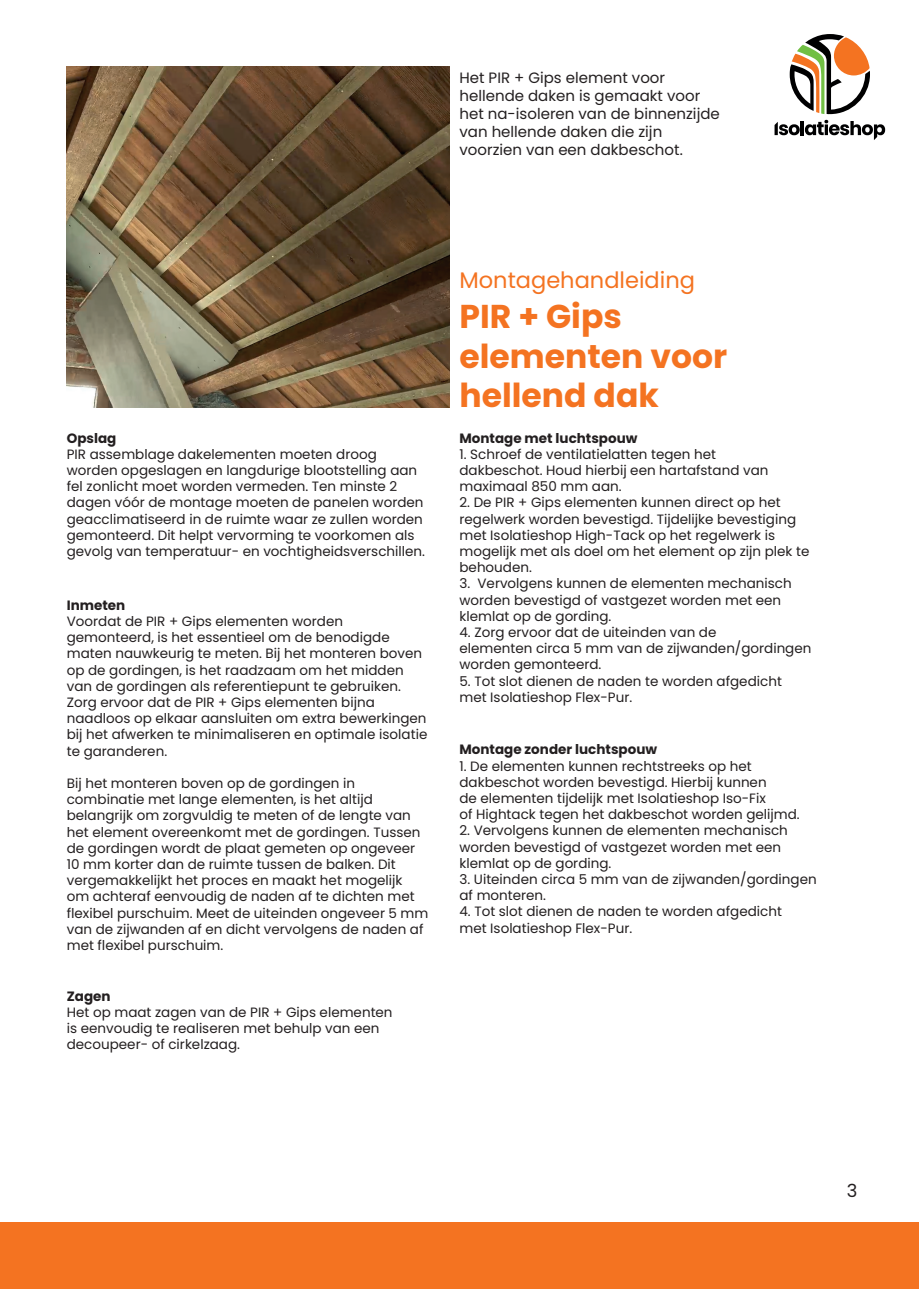
<style>
.page{position:relative;width:919px;height:1289px;background:#fff}
.page>*{position:absolute;margin:0;border:0;box-sizing:border-box;transform-origin:0 0}
.t1{font:700 33px/39.6px "Poppins";color:#f47321}
.t2{font:22.5px "Poppins";color:#f47321}
.t3{font:18px "Poppins";color:#231f20}
.t4{font:15px/18px "Poppins";color:#231f20}
.t5{font:13.5px/16.2px "Poppins";color:#231f20}
.t6{font:700 13.5px "Poppins";color:#231f20}
</style>
<div class="page">
<div style="left:0;top:1222px;width:918px;height:66px;background:#f47321"></div>
<svg style="left:774px;top:120px;width:111px;height:20px"></svg>
<svg style="left:789px;top:34px;width:80px;height:80px"></svg>
<img style="left:67px;top:67px;width:382px;height:340px">
<p class="t4" style="left:459px;top:68px;width:262px">Het PIR + Gips element voor hellende daken is gemaakt voor het na-isoleren van de binnenzijde van hellende daken die zijn voorzien van een dakbeschot.</p>
<p class="t6" style="left:67px;top:430px;width:51px">Opslag</p>
<p class="t5" style="left:67px;top:446px;width:360px">PIR assemblage dakelementen moeten droog worden opgeslagen en langdurige blootstelling aan fel zonlicht moet worden vermeden. Ten minste 2 dagen vóór de montage moeten de panelen worden geacclimatiseerd in de ruimte waar ze zullen worden gemonteerd. Dit helpt vervorming te voorkomen als gevolg van temperatuur- en vochtigheidsverschillen.</p>
<p class="t6" style="left:67px;top:597px;width:60px">Inmeten</p>
<p class="t5" style="left:67px;top:613px;width:362px">Voordat de PIR + Gips elementen worden gemonteerd, is het essentieel om de benodigde maten nauwkeurig te meten. Bij het monteren boven op de gordingen, is het raadzaam om het midden van de gordingen als referentiepunt te gebruiken.<br>Zorg ervoor dat de PIR + Gips elementen bijna naadloos op elkaar aansluiten om extra bewerkingen bij het afwerken te minimaliseren en optimale isolatie te garanderen.</p>
<p class="t5" style="left:67px;top:775px;width:363px">Bij het monteren boven op de gordingen in combinatie met lange elementen, is het altijd belangrijk om zorgvuldig te meten of de lengte van het element overeenkomt met de gordingen. Tussen de gordingen wordt de plaat gemeten op ongeveer 10 mm korter dan de ruimte tussen de balken. Dit vergemakkelijkt het proces en maakt het mogelijk om achteraf eenvoudig de naden af te dichten met flexibel purschuim. Meet de uiteinden ongeveer 5 mm van de zijwanden af en dicht vervolgens de naden af met flexibel purschuim.</p>
<p class="t6" style="left:67px;top:988px;width:45px">Zagen</p>
<p class="t5" style="left:67px;top:1004px;width:327px">Het op maat zagen van de PIR + Gips elementen is eenvoudig te realiseren met behulp van een decoupeer- of cirkelzaag.</p>
<h2 class="t2" style="left:459px;top:267px;width:237px">Montagehandleiding</h2>
<h1 class="t1" style="left:459px;top:297px;width:269px">PIR + Gips elementen voor hellend dak</h1>
<p class="t6" style="left:459px;top:430px;width:179px">Montage met luchtspouw</p>
<p class="t5" style="left:459px;top:446px;width:310px">1. Schroef de ventilatielatten tegen het dakbeschot. Houd hierbij een hartafstand van maximaal 850 mm aan.</p>
<p class="t5" style="left:459px;top:494px;width:351px">2. De PIR + Gips elementen kunnen direct op het regelwerk worden bevestigd. Tijdelijke bevestiging met Isolatieshop High-Tack op het regelwerk is mogelijk met als doel om het element op zijn plek te behouden.</p>
<p class="t5" style="left:459px;top:575px;width:334px">3. Vervolgens kunnen de elementen mechanisch worden bevestigd of vastgezet worden met een klemlat op de gording.</p>
<p class="t5" style="left:459px;top:624px;width:353px">4. Zorg ervoor dat de uiteinden van de<br>elementen circa 5 mm van de zijwanden/gordingen worden gemonteerd.</p>
<p class="t5" style="left:459px;top:673px;width:324px">5. Tot slot dienen de naden te worden afgedicht met Isolatieshop Flex-Pur.</p>
<p class="t6" style="left:459px;top:741px;width:199px">Montage zonder luchtspouw</p>
<p class="t5" style="left:459px;top:757px;width:342px">1. De elementen kunnen rechtstreeks op het dakbeschot worden bevestigd. Hierbij kunnen<br>de elementen tijdelijk met Isolatieshop Iso-Fix<br>of Hightack tegen het dakbeschot worden gelijmd.</p>
<p class="t5" style="left:459px;top:822px;width:330px">2. Vervolgens kunnen de elementen mechanisch worden bevestigd of vastgezet worden met een klemlat op de gording.</p>
<p class="t5" style="left:459px;top:871px;width:359px">3. Uiteinden circa 5 mm van de zijwanden/gordingen af monteren.</p>
<p class="t5" style="left:459px;top:903px;width:324px">4. Tot slot dienen de naden te worden afgedicht met Isolatieshop Flex-Pur.</p>
<h3 class="t3" style="left:846px;top:1179px;width:12px">3</h3>
</div>
